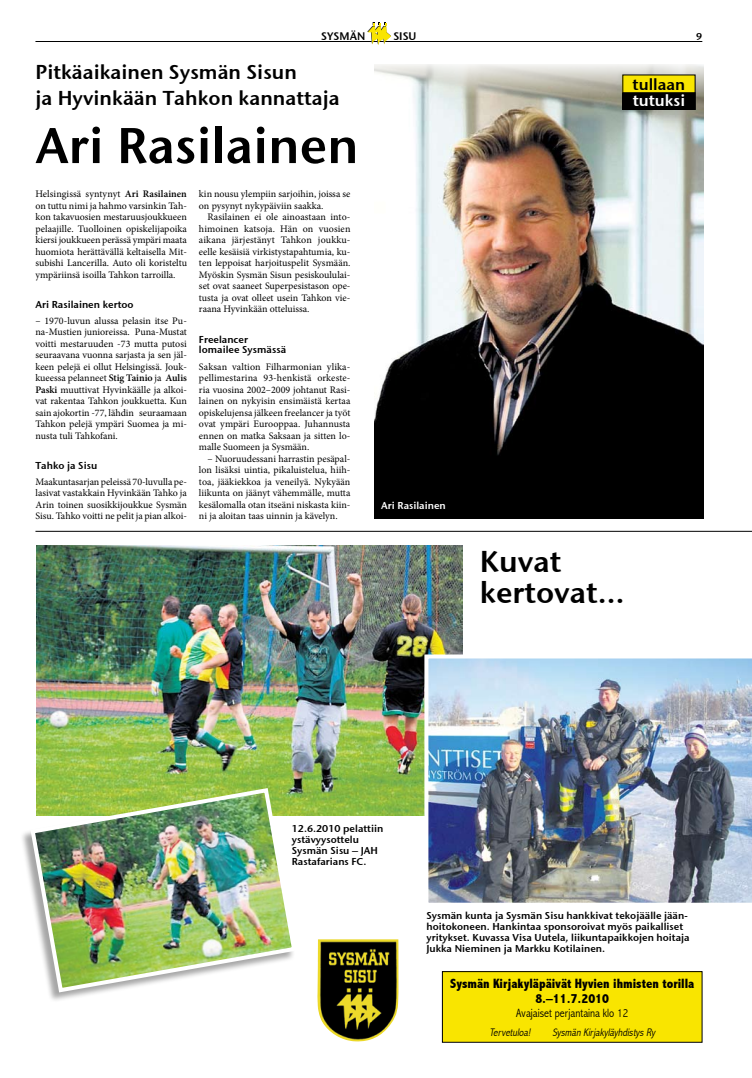
<style>
.page{position:relative;width:752px;height:1078px;background:#fff}
.page>*{position:absolute;margin:0;border:0;box-sizing:border-box;transform-origin:0 0}
.t1{font:50px "Stone Sans Sem ITCTT Semi";color:#000}
.t2{font:30px/31px "Stone Sans Sem ITCTT Semi";color:#000}
.t3{font:20px/26px "Stone Sans Sem ITCTT Semi";color:#000}
.t4{font:16px "Stone Sans Sem ITCTT Semi";color:#000}
.t5{font:16px "Stone Sans Sem ITCTT Semi";color:#fff}
.t6{font:800 condensed 13.5px/15px "Abadi";color:#000;text-align:center}
.t7{font:300 condensed 12px "Abadi";color:#000}
.t8{font:italic 300 condensed 11px "Abadi";color:#000}
.t9{font:11px "Stone Sans Sem ITCTT Semi";color:#000}
.t10{font:10px/11.5px "Minion Pro";color:#000;text-align:justify}
.t11{font:10px/11px "Stone Sans Sem ITCTT Semi";color:#000}
.t12{font:10px "Stone Sans Sem ITCTT Semi";color:#fff}
.s1{font-weight:600}
</style>
<div class="page">
<hr style="left:35px;top:41px;width:667px;height:1px;background:#000">
<svg style="left:367px;top:22px;width:24px;height:23px"></svg>
<img style="left:36px;top:545px;width:426px;height:270px">
<img style="left:374px;top:64px;width:328px;height:454px">
<img style="left:424px;top:654px;width:327px;height:249px">
<hr style="left:35px;top:531px;width:716px;height:1px;background:#000">
<div style="left:622px;top:75px;width:72px;height:34px;background:#f9e500"></div>
<div style="left:622px;top:93px;width:72px;height:16px;background:#000"></div>
<div style="left:622px;top:92px;width:73px;height:18px;border:1px solid #000"></div>
<div style="left:19px;top:788px;width:276px;height:214px;background:#000;opacity:.35"></div>
<img style="left:28px;top:785px;width:270px;height:209px">
<div style="left:442px;top:971px;width:259px;height:70px;background:#f9e500"></div>
<div style="left:442px;top:971px;width:260px;height:71px;border:1px solid #000"></div>
<img style="left:317px;top:939px;width:81px;height:102px">
<p class="t9" style="left:321px;top:27px;width:56px">Sys män sisu</p>
<p class="t11" style="left:696px;top:31px;width:8px">9</p>
<h3 class="t3" style="left:35px;top:58px;width:305px">Pitkäaikainen Sysmän Sisun<br>ja Hyvinkään Tahkon kannattaja</h3>
<h1 class="t1" style="left:35px;top:104px;width:324px">Ari Rasilainen</h1>
<p class="t10" style="left:35px;top:188px;width:153px">Helsingissä syntynyt <span class="s1">Ari Rasilainen </span>on tuttu nimi ja hahmo varsinkin Tah&shy;kon takavuosien mestaruusjoukkueen pelaajille. Tuolloinen opiskelijapoika kiersi joukkueen perässä ympäri maata huomiota herättävällä keltaisella Mit&shy;subishi Lancerilla. Auto oli koristeltu ympäriinsä isoilla Tahkon tarroilla.</p>
<p class="t11" style="left:35px;top:298px;width:100px">Ari Rasilainen kertoo</p>
<p class="t10" style="left:35px;top:315px;width:153px">– 1970-luvun alussa pelasin itse Pu&shy;na-Mustien junioreissa. Puna-Mustat voitti mestaruuden -73 mutta putosi seuraavana vuonna sarjasta ja sen jäl&shy;keen pelejä ei ollut Helsingissä. Jouk&shy;kueessa pelanneet <span class="s1">Stig Tainio</span> ja <span class="s1">Aulis Paski</span> muuttivat Hyvinkäälle ja alkoi&shy;vat rakentaa Tahkon joukkuetta. Kun sain ajokortin -77, lähdin seuraamaan Tahkon pelejä ympäri Suomea ja mi&shy;nusta tuli Tahkofani.</p>
<p class="t11" style="left:35px;top:459px;width:63px">Tahko ja Sisu</p>
<p class="t10" style="left:35px;top:476px;width:153px">Maakuntasarjan peleissä 70-luvulla pe&shy;lasivat vastakkain Hyvinkään Tahko ja Arin toinen suosikkijoukkue Sysmän Sisu. Tahko voitti ne pelit ja pian alkoi-</p>
<p class="t10" style="left:199px;top:188px;width:153px">kin nousu ylempiin sarjoihin, joissa se on pysynyt nykypäiviin saakka.</p>
<p class="t10" style="left:199px;top:211px;width:153px;text-indent:8px">Rasilainen ei ole ainoastaan into&shy;himoinen katsoja. Hän on vuosien aikana järjestänyt Tahkon joukku&shy;eelle kesäisiä virkistystapahtumia, ku&shy;ten leppoisat harjoituspelit Sysmään.<br>Myöskin Sysmän Sisun pesiskoululai&shy;set ovat saaneet Superpesistason ope&shy;tusta ja ovat olleet usein Tahkon vie&shy;raana Hyvinkään otteluissa.</p>
<p class="t11" style="left:199px;top:333px;width:89px;line-height:10.5px">Freelancer lomailee Sysmässä</p>
<p class="t10" style="left:199px;top:361px;width:153px">Saksan valtion Filharmonian ylika&shy;pellimestarina 93-henkistä orkeste&shy;ria vuosina 2002–2009 johtanut Rasi&shy;lainen on nykyisin ensimäistä kertaa opiskelujensa jälkeen freelancer ja työt ovat ympäri Eurooppaa. Juhannusta ennen on matka Saksaan ja sitten lo&shy;malle Suomeen ja Sysmään.</p>
<p class="t10" style="left:199px;top:453px;width:153px;text-indent:8px">– Nuoruudessani harrastin pesäpal&shy;lon lisäksi uintia, pikaluistelua, hiih&shy;toa, jääkiekkoa ja veneilyä. Nykyään liikunta on jäänyt vähemmälle, mutta kesälomalla otan itseäni niskasta kiin&shy;ni ja aloitan taas uinnin ja kävelyn.</p>
<p class="t12" style="left:381px;top:497px;width:66px">Ari Rasilainen</p>
<h3 class="t4" style="left:632px;top:71px;width:54px">tullaan</h3>
<h3 class="t5" style="left:632px;top:87px;width:54px">tutuksi</h3>
<h2 class="t2" style="left:479px;top:544px;width:146px">Kuvat kertovat…</h2>
<p class="t11" style="left:292px;top:821px;width:93px">12.6.2010 pelattiin ystävyysottelu<br>Sysmän Sisu – JAH<br>Rastafarians FC.</p>
<p class="t11" style="left:426px;top:908px;width:265px">Sysmän kunta ja Sysmän Sisu hankkivat tekojäälle jään&shy;hoitokoneen. Hankintaa sponsoroivat myös paikalliset yritykset. Kuvassa Visa Uutela, liikuntapaikkojen hoitaja Jukka N ieminen ja Markku Kotilainen.</p>
<h3 class="t6" style="left:450px;top:975px;width:245px">Sysmän Kirjakyläpäivät Hyvien ihmisten torilla<br>8.–11.7.2010</h3>
<p class="t7" style="left:516px;top:1005px;width:113px">Avajaiset perjantaina klo 12</p>
<p class="t8" style="left:489px;top:1025px;width:45px">Tervetuloa!</p>
<p class="t8" style="left:552px;top:1025px;width:104px">Sysmän KirjakyläyhdistysRy</p>
</div>
